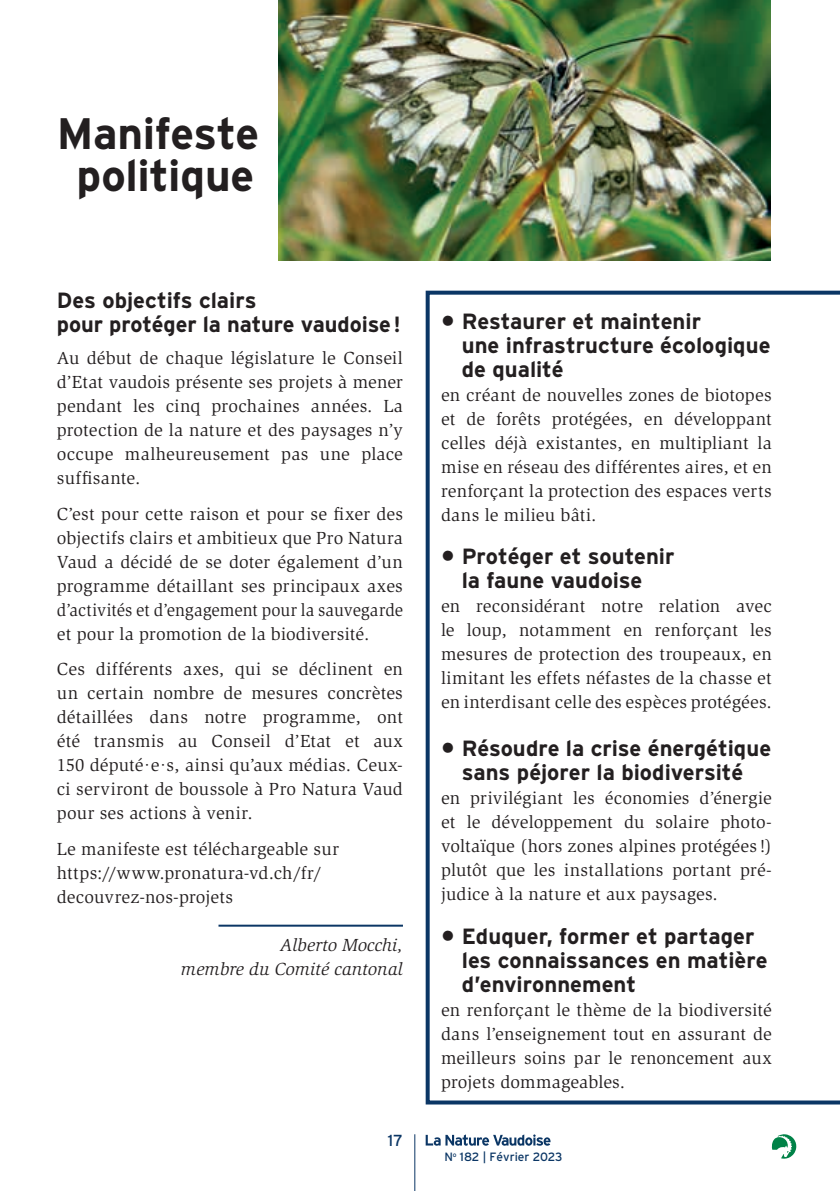
<style>
.page{position:relative;width:840px;height:1191px;background:#fff}
.page>*{position:absolute;margin:0;border:0;box-sizing:border-box;transform-origin:0 0}
.t1{font:700 44px/42px "Interstate";letter-spacing:-.01em;color:#231f20;text-align:center}
.t2{font:700 22px/24px "Interstate";color:#231f20}
.t3{font:18px/24px "Slimbach Std";letter-spacing:.01em;color:#231f20;text-align:justify}
.t4{font:italic 18px/24px "Slimbach Std";letter-spacing:.005em;color:#231f20;text-align:right}
.t5{font:16px "Interstate";color:#0b3665}
.t6{font:12px "Interstate";color:#0b3665}
.s1{font-size:28px}
</style>
<div class="page">
<hr style="left:414px;top:1134px;width:1px;height:57px;background:#0b3665">
<svg style="left:771px;top:1134px;width:25px;height:25px"></svg>
<svg style="left:425px;top:1134px;width:125px;height:11px"></svg>
<hr style="left:218px;top:924px;width:185px;height:2px;background:#0b3665">
<img style="left:278px;top:0;width:492px;height:261px">
<svg style="left:425px;top:291px;width:414px;height:813px"></svg>
<h1 class="t1" style="left:57px;top:112px;width:204px">Manifeste politique</h1>
<p class="t2" style="left:57px;top:288px;width:345px">Des objectifs clairs<br>pour protéger la nature vaudoise!</p>
<p class="t3" style="left:57px;top:346px;width:347px">Au début de chaque législature le Conseil d’Etat vaudois présente ses projets à mener pendant les cinq prochaines années. La protection de la nature et des paysages n’y occupe malheureusement pas une place suffisante.</p>
<p class="t3" style="left:57px;top:502px;width:347px">C’est pour cette raison et pour se fixer des objectifs clairs et ambitieux que Pro Natura Vaud a décidé de se doter également d’un programme détaillant ses principaux axes d’activités et d’engagement pour la sauvegarde et pour la promotion de la biodiversité.</p>
<p class="t3" style="left:57px;top:657px;width:347px">Ces différents axes, qui se déclinent en un certain nombre de mesures concrètes détaillées dans notre programme, ont été transmis au Conseil d’Etat et aux 150 député·e·s, ainsi qu’aux médias. Ceux&shy;ci serviront de boussole à Pro Natura Vaud pour ses actions à venir.</p>
<p class="t3" style="left:57px;top:836px;width:283px;text-align:left">Le manifeste est téléchargeable sur https://www.pronatura-vd.ch/fr/ decouvrez-nos-projets</p>
<p class="t4" style="left:181px;top:932px;width:223px">Alberto Mocchi,<br>membre du Comité cantonal</p>
<p class="t5" style="left:388px;top:1130px;width:16px">17</p>
<p class="t2" style="left:461px;top:309px;width:310px;text-indent:-21px"><span class="s1">•</span> Restaurer et maintenir<br>une infrastructure écologique de qualité</p>
<p class="t3" style="left:441px;top:383px;width:332px">en créant de nouvelles zones de biotopes et de forêts protégées, en développant celles déjà existantes, en multipliant la mise en réseau des différentes aires, et en renforçant la protection des espaces verts dans le milieu bâti.</p>
<p class="t2" style="left:441px;top:544px;width:235px;text-align:center"><span class="s1">•</span> Protéger et soutenir la faune vaudoise</p>
<p class="t3" style="left:441px;top:594px;width:332px">en reconsidérant notre relation avec le loup, notamment en renforçant les mesures de protection des troupeaux, en limitant les effets néfastes de la chasse et en interdisant celle des espèces protégées.</p>
<p class="t2" style="left:441px;top:736px;width:331px;text-align:center"><span class="s1">•</span> Résoudre la crise énergétique sans péjorer la biodiversité</p>
<p class="t3" style="left:441px;top:786px;width:332px">en privilégiant les économies d’énergie et le développement du solaire photo&shy;voltaïque (hors zones alpines protégées !) plutôt que les installations portant pré&shy;judice à la nature et aux paysages.</p>
<p class="t2" style="left:461px;top:923px;width:307px;text-indent:-21px"><span class="s1">•</span> Eduquer, former et partager les connaissances en matière d’environnement</p>
<p class="t3" style="left:441px;top:997px;width:332px">en renforçant le thème de la biodiversité dans l’enseignement tout en assurant de meilleurs soins par le renoncement aux projets dommageables.</p>
<p class="t6" style="left:444px;top:1150px;width:120px">N<sup>o</sup> 182 | Février 2023</p>
</div>
